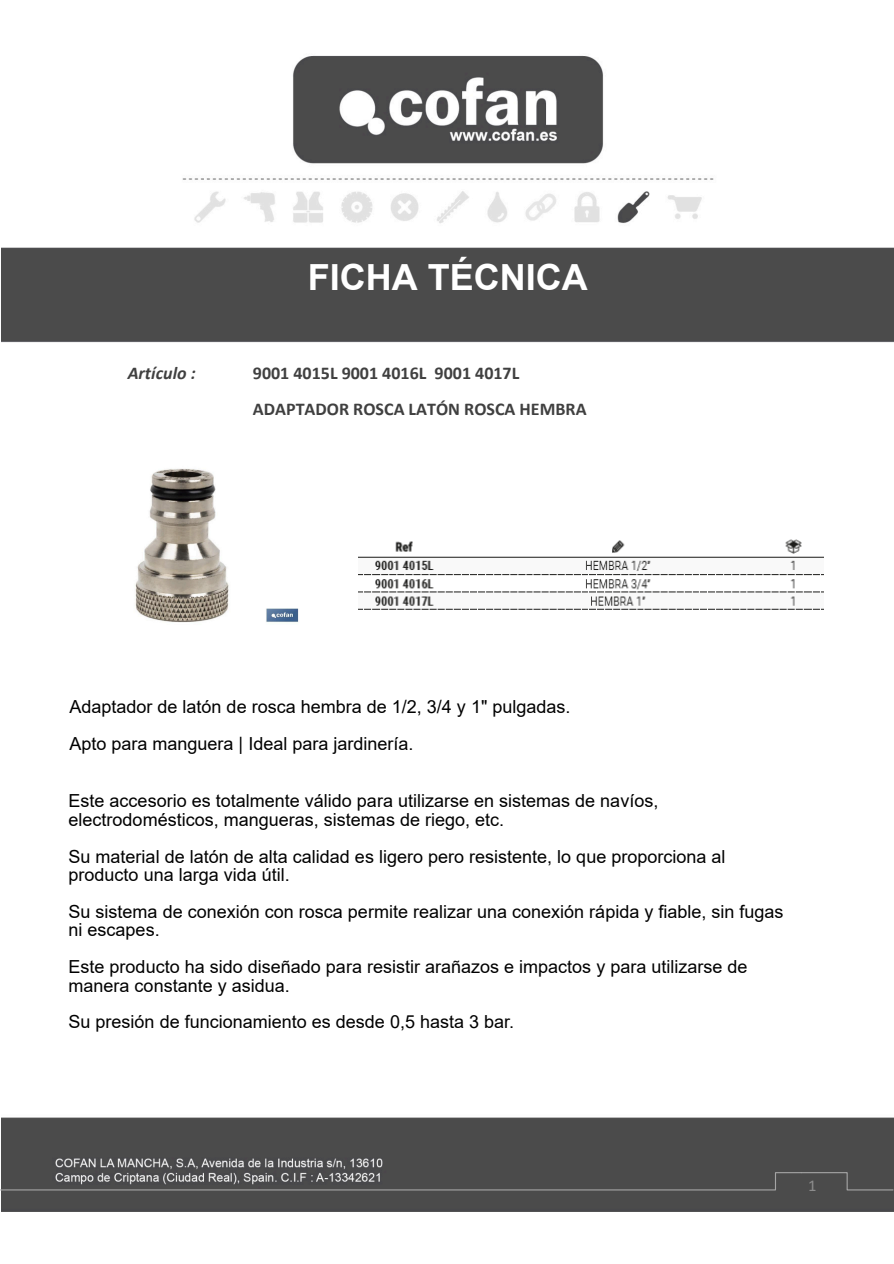
<style>
.page{position:relative;width:894px;height:1264px;background:#fff}
.page>*{position:absolute;margin:0;border:0;box-sizing:border-box;transform-origin:0 0}
.t1{font:700 36px "Arial";color:#fff}
.t2{font:18px/18.6px "Arial";color:#000}
.t3{font:700 18px/36px "Calibri";color:#404040}
.t4{font:italic 700 18px "Calibri";color:#404040}
.t5{font:16.5px "Calibri";color:#8c8c8c}
</style>
<div class="page">
<img style="left:1px;top:55px;width:892px;height:1157px">
<img style="left:358px;top:520px;width:465px;height:99px">
<img style="left:54px;top:460px;width:255px;height:170px">
<svg style="left:0;top:1171px;width:893px;height:19px;background:#565657"></svg>
<h1 class="t1" style="left:308px;top:264px;width:281px">FICHA TÉCNICA</h1>
<p class="t4" style="left:128px;top:365px;width:69px">Artículo :</p>
<p class="t3" style="left:253px;top:356px;width:335px">9001 4015L 9001 4016L 9001 4017L<br>ADAPTADOR ROSCA LATÓN ROSCA HEMBRA</p>
<p class="t2" style="left:69px;top:690px;width:502px;line-height:36.6px">Adaptador de latón de rosca hembra de 1/2, 3/4 y 1" pulgadas.<br>Apto para manguera | Ideal para jardinería.</p>
<p class="t2" style="left:68px;top:793px;width:591px">Este accesorio es totalmente válido para utilizarse en sistemas de navíos, electrodomésticos, mangueras, sistemas de riego, etc.</p>
<p class="t2" style="left:68px;top:848px;width:658px">Su material de latón de alta calidad es ligero pero resistente, lo que proporciona al producto una larga vida útil.</p>
<p class="t2" style="left:68px;top:903px;width:716px">Su sistema de conexión con rosca permite realizar una conexión rápida y fiable, sin fugas ni escapes.</p>
<p class="t2" style="left:68px;top:959px;width:680px">Este producto ha sido diseñado para resistir arañazos e impactos y para utilizarse de manera constante y asidua.</p>
<p class="t2" style="left:68px;top:1014px;width:447px">Su presión de funcionamiento es desde 0,5 hasta 3 bar.</p>
<p class="t5" style="left:807px;top:1178px;width:10px">1</p>
</div>
